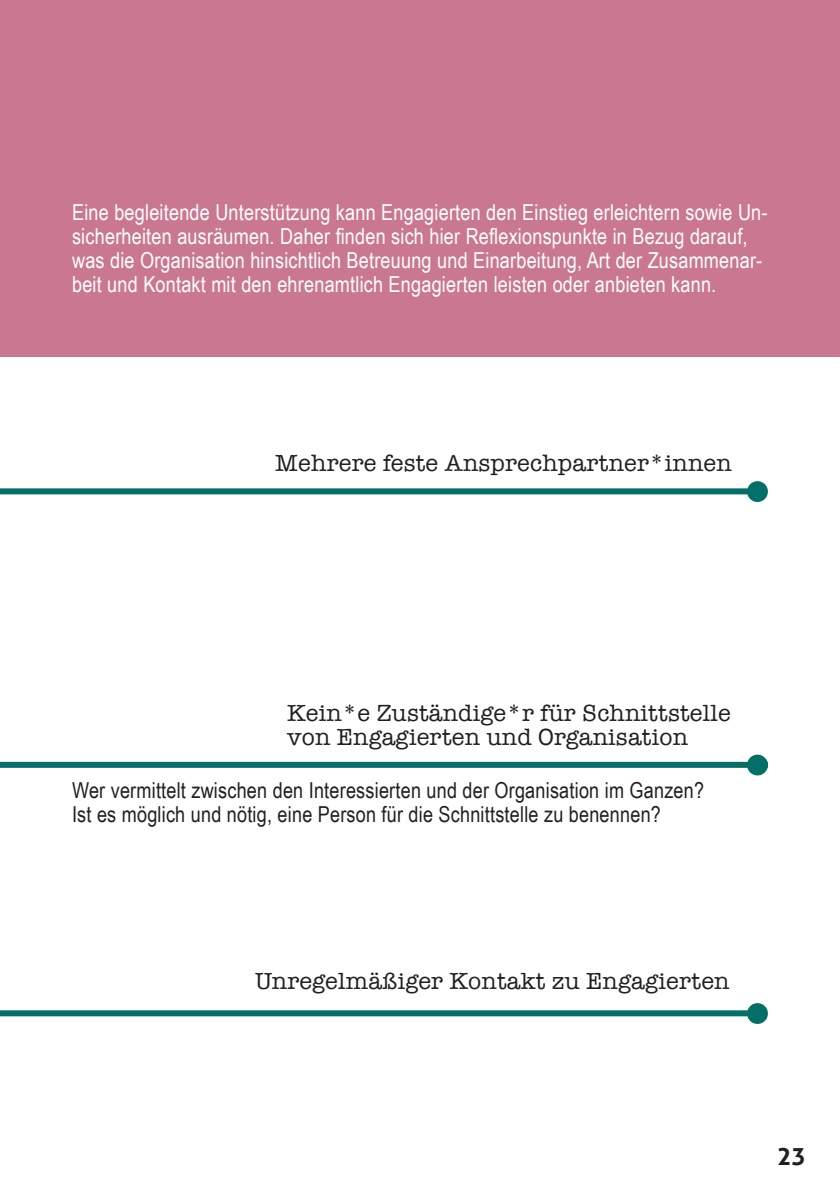
<style>
.page{position:relative;width:840px;height:1191px;background:#fff}
.page>*{position:absolute;margin:0;border:0;box-sizing:border-box;transform-origin:0 0}
.t1{font:24px/24px "American Typewriter";letter-spacing:.01em;color:#231f20}
.t2{font:700 24px "Aller";color:#231f20}
.t3{font:22px/24px "Arial Narrow";letter-spacing:.01em;color:#fff}
.t4{font:22px/24px "Arial Narrow";letter-spacing:.01em;color:#231f20}
</style>
<div class="page">
<div style="left:0;top:0;width:839px;height:356px;background:#ca7890"></div>
<div style="left:0;top:488px;width:754px;height:6px;background:#036f67"></div>
<div style="left:746px;top:481px;width:21px;height:21px;background:#036f67;border-radius:50%"></div>
<div style="left:0;top:762px;width:767px;height:6px;background:#036f67"></div>
<div style="left:746px;top:754px;width:21px;height:21px;background:#036f67;border-radius:50%"></div>
<div style="left:0;top:1010px;width:757px;height:6px;background:#036f67"></div>
<div style="left:746px;top:1003px;width:21px;height:21px;background:#036f67;border-radius:50%"></div>
<p class="t3" style="left:72px;top:199px;width:696px">Eine begleitende Unterstützung kann Engagierten den Einstieg erleichtern sowie Un&shy;sicherheiten ausräumen. Daher finden sich hier Reflexionspunkte in Bezug darauf, was die Organisation hinsichtlich Betreuung und Einarbeitung, Art der Zusammenar&shy;beit und Kontakt mit den ehrenamtlich Engagierten leisten oder anbieten kann.</p>
<p class="t1" style="left:275px;top:450px;width:458px">Mehrere feste Ansprechpartner*innen</p>
<p class="t1" style="left:287px;top:700px;width:445px">Kein*e Zuständige*r für Schnittstelle von Engagierten und Organisation</p>
<p class="t4" style="left:72px;top:777px;width:633px">Wer vermittelt zwischen den Interessierten und der Organisation im Ganzen?<br>Ist es möglich und nötig, eine Person für die Schnittstelle zu benennen?</p>
<p class="t1" style="left:255px;top:968px;width:475px">Unregelmäßiger Kontakt zu Engagierten</p>
<p class="t2" style="left:776px;top:1142px;width:30px">23</p>
</div>
